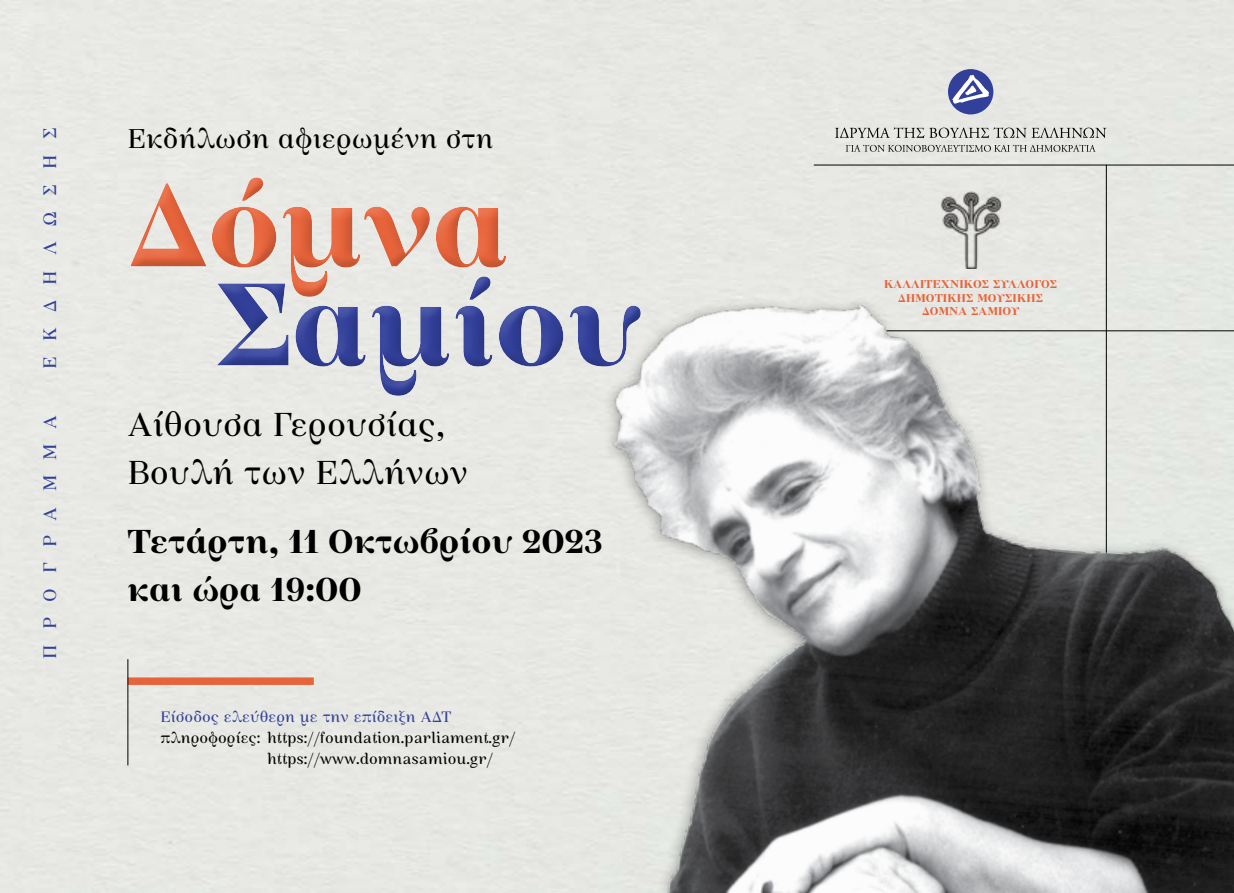
<style>
.page{position:relative;width:1234px;height:893px;background:#fff}
.page>*{position:absolute;margin:0;border:0;box-sizing:border-box;transform-origin:0 0}
.t1{font:800 117px "GFS Georgiou";letter-spacing:-.01em;color:#32409a}
.t2{font:800 117px "GFS Georgiou";letter-spacing:-.01em;color:#e7643b}
.t3{font:700 33px/48px "GFS Georgiou";color:#000}
.t4{font:33px/48px "GFS Georgiou";color:#000}
.t5{font:27px "GFS Georgiou";color:#000}
.t6{font:18px "GFS Georgiou";letter-spacing:.85em;color:#32409a}
.t7{font:15px/21px "GFS Georgiou";color:#000}
.t8{font:15px "GFS Georgiou";color:#32409a}
.t9{font:700 11.25px/13.2px "GFS Georgiou";letter-spacing:.01em;color:#e7643b}
</style>
<div class="page">
<div style="left:0;top:0;width:1233px;height:893px;background:#e7e8e3"></div>
<div style="left:120px;top:166px;width:528px;height:228px;background:#e8e9e4"></div>
<div style="left:122px;top:173px;width:529px;height:233px;background:#000;opacity:.15"></div>
<svg style="left:845px;top:145px;width:250px;height:7px;background:#b0b1ad"></svg>
<div style="left:947px;top:69px;width:46px;height:45px;background:#32409a;border-radius:50%"></div>
<svg style="left:952px;top:75px;width:36px;height:29px"></svg>
<svg style="left:834px;top:127px;width:272px;height:11px;background:#b4b4b0"></svg>
<img style="left:931px;top:192px;width:77px;height:74px">
<hr style="left:813px;top:165px;width:420px;height:1px;background:#000">
<hr style="left:1105px;top:165px;width:1px;height:406px;background:#000">
<div style="left:128px;top:677px;width:186px;height:8px;background:#e7643b"></div>
<hr style="left:128px;top:659px;width:1px;height:106px;background:#000">
<img style="left:452px;top:266px;width:781px;height:627px">
<p class="t6" style="left:36px;top:369px;width:243px;rotate:-90deg">ΕΚΔΗΛΩΣΗΣ</p>
<p class="t6" style="left:36px;top:659px;width:246px;rotate:-90deg">ΠΡΟΓΡΑΜΜΑ</p>
<h3 class="t5" style="left:128px;top:117px;width:367px">Εκδήλωση αφιερωμένη στη</h3>
<h1 class="t2" style="left:128px;top:135px;width:383px">Δόμνα</h1>
<h1 class="t1" style="left:213px;top:234px;width:431px">Σαμίου</h1>
<p class="t9" style="left:898px;top:277px;width:160px;text-indent:-14px">Καλλιτεχνικός Σύλλο γος<br>Δημοτικής Μουσ</p>
<p class="t9" style="left:1012px;top:290px;width:32px">ικής</p>
<p class="t9" style="left:921px;top:303px;width:84px">Δόμνα Σαμίου</p>
<h2 class="t4" style="left:128px;top:397px;width:342px">Αίθουσα Γερουσίας,<br>Βουλή των Ελλήνων</h2>
<h2 class="t3" style="left:128px;top:515px;width:476px">Τετάρτη, 11 Οκτωβρίου 2023 και ώρα 19:00</h2>
<p class="t8" style="left:161px;top:706px;width:292px">Είσοδος ελεύθερη με την επίδειξη ΑΔΤ</p>
<p class="t7" style="left:267px;top:726px;width:250px;text-indent:-106px">πληροφορίες: https://foundation.parliament.gr/ https://www.domnasamiou.gr/</p>
</div>
